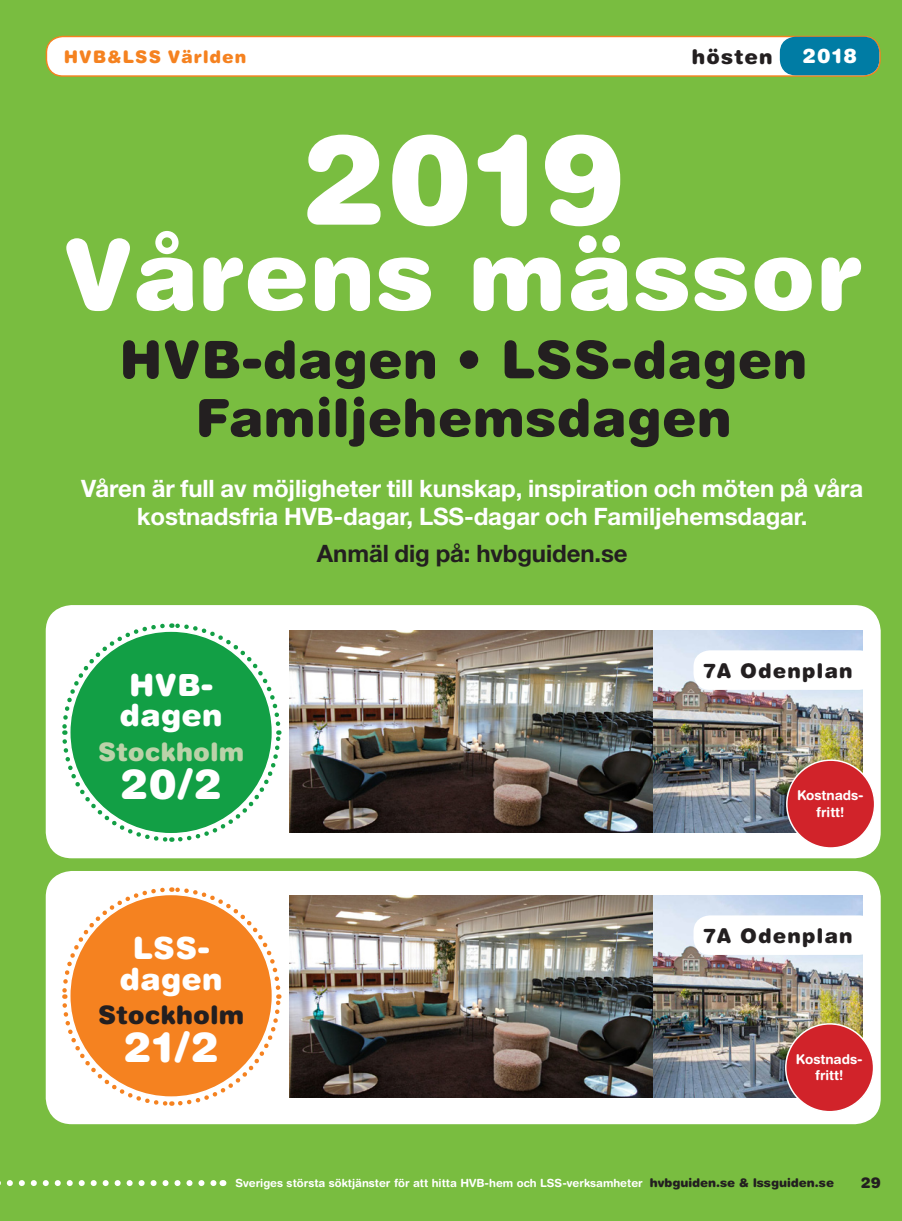
<style>
.page{position:relative;width:902px;height:1221px;background:#fff}
.page>*{position:absolute;margin:0;border:0;box-sizing:border-box;transform-origin:0 0}
.t1{font:900 126.6px "Helvetica Rounded LT Std";color:#fff}
.t2{font:900 97.5px "Helvetica Rounded LT Std";letter-spacing:.01em;color:#fff}
.t3{font:900 51.9px "Helvetica Rounded LT Std";letter-spacing:.01em;color:#231f20}
.t4{font:900 42px "Helvetica Rounded LT Std";color:#fff}
.t5{font:900 30.45px/30.5px "Helvetica Rounded LT Std";letter-spacing:.01em;color:#fff;text-align:center}
.t6{font:900 25.5px "Helvetica Rounded LT Std";letter-spacing:.01em;color:#bbd2a9}
.t7{font:900 25.5px "Helvetica Rounded LT Std";letter-spacing:.01em;color:#231f20}
.Mässidor__program_ti{font:700 24px/28.5px "Helvetica Neue LT Std";letter-spacing:-.005em;color:#fff;text-align:center}
.Mässidor__program_ti-2{font:700 24px "Helvetica Neue LT Std";letter-spacing:-.005em;color:#231f20}
.t8{font:900 20.25px "Helvetica Rounded LT Std";letter-spacing:.06em;color:#231f20}
.t9{font:900 20.25px "Helvetica Rounded LT Std";color:#fff}
.Byline_ny_2{font:900 17.4px "Helvetica Rounded LT Std";letter-spacing:.06em;color:#f58220}
.t10{font:900 15px "Helvetica Rounded LT Std";color:#231f20}
.Fakta_rubrik{font:700 13.5px "Helvetica Rounded LT Std";letter-spacing:-.005em;color:#fff}
.Innehåll_-_red_rutan{font:700 11.25px "Helvetica Rounded LT Std";color:#fff}
.s1{font-weight:900;font-size:12px;color:#231f20}
</style>
<div class="page">
<div style="left:0;top:0;width:901px;height:1220px;background:#79bd40"></div>
<div style="left:46px;top:36px;width:833px;height:40px;background:#fff;border-radius:16px"></div>
<div style="left:46px;top:36px;width:834px;height:41px;border:1px solid #f58220;border-radius:16px"></div>
<svg style="left:0;top:1180px;width:216px;height:5px"></svg>
<div style="left:780px;top:37px;width:98px;height:38px;background:#007ca4;border-radius:15px"></div>
<div style="left:779px;top:37px;width:100px;height:38px;border:1px solid #007ca4;border-radius:15px"></div>
<div style="left:46px;top:605px;width:834px;height:253px;background:#fff;border-radius:26px"></div>
<div style="left:46px;top:870px;width:834px;height:254px;background:#fff;border-radius:26px"></div>
<img style="left:289px;top:895px;width:573px;height:202px">
<div style="left:693px;top:915px;width:182px;height:39px;background:#fff;border-radius:16px"></div>
<img style="left:289px;top:630px;width:573px;height:202px">
<div style="left:693px;top:650px;width:182px;height:40px;background:#fff;border-radius:16px"></div>
<div style="left:786px;top:760px;width:88px;height:88px;background:#d1232a;border-radius:50%"></div>
<div style="left:786px;top:759px;width:89px;height:89px;border:2px solid #fff;border-radius:50%"></div>
<div style="left:785px;top:1023px;width:88px;height:88px;background:#d1232a;border-radius:50%"></div>
<div style="left:785px;top:1023px;width:89px;height:89px;border:2px solid #fff;border-radius:50%"></div>
<svg style="left:62px;top:623px;width:220px;height:219px"></svg>
<svg style="left:62px;top:887px;width:220px;height:219px"></svg>
<p class="Byline_ny_2" style="left:64px;top:45px;width:184px">HVB&amp;LSS Världen</p>
<p class="t8" style="left:691px;top:43px;width:82px">hösten</p>
<p class="t9" style="left:802px;top:43px;width:56px">2018</p>
<p class="t1" style="left:301px;top:98px;width:325px">2019</p>
<p class="t2" style="left:63px;top:212px;width:802px">Vårens mässor</p>
<p class="t3" style="left:119px;top:326px;width:689px">HVB-dagen • LSS-dagen</p>
<p class="t3" style="left:195px;top:384px;width:538px">Familjehemsdagen</p>
<p class="Mässidor__program_ti" style="left:81px;top:473px;width:783px">Våren är full av möjligheter till kunskap, inspiration och möten på våra kostnadsfria HVB-dagar, LSS-dagar och Familjehemsdagar.</p>
<p class="Mässidor__program_ti-2" style="left:317px;top:539px;width:312px">Anmäl dig på: hvbguiden.se</p>
<p class="t5" style="left:120px;top:668px;width:104px">HVB&shy;dagen</p>
<p class="t6" style="left:98px;top:735px;width:148px">Stockholm</p>
<p class="t4" style="left:120px;top:756px;width:103px">20/2</p>
<p class="t5" style="left:132px;top:931px;width:79px">LSS-</p>
<p class="t5" style="left:120px;top:962px;width:104px">dagen</p>
<p class="t7" style="left:98px;top:998px;width:148px">Stockholm</p>
<p class="t4" style="left:123px;top:1020px;width:97px">21/2</p>
<p class="t8" style="left:703px;top:657px;width:150px">7A Odenplan</p>
<p class="Fakta_rubrik" style="left:797px;top:787px;width:68px">Kostnads-</p>
<p class="Fakta_rubrik" style="left:816px;top:803px;width:30px">fritt!</p>
<p class="t8" style="left:703px;top:922px;width:150px">7A Odenplan</p>
<p class="Fakta_rubrik" style="left:795px;top:1050px;width:68px">Kostnads-</p>
<p class="Fakta_rubrik" style="left:815px;top:1067px;width:30px">fritt!</p>
<p class="Innehåll_-_red_rutan" style="left:235px;top:1175px;width:600px">Sveriges största söktjänster för att hitta HVB-hem och LSS-verksamheter <span class="s1">hvbguiden.se &amp; lssguiden.se</span></p>
<p class="t10" style="left:860px;top:1172px;width:22px">29</p>
</div>
